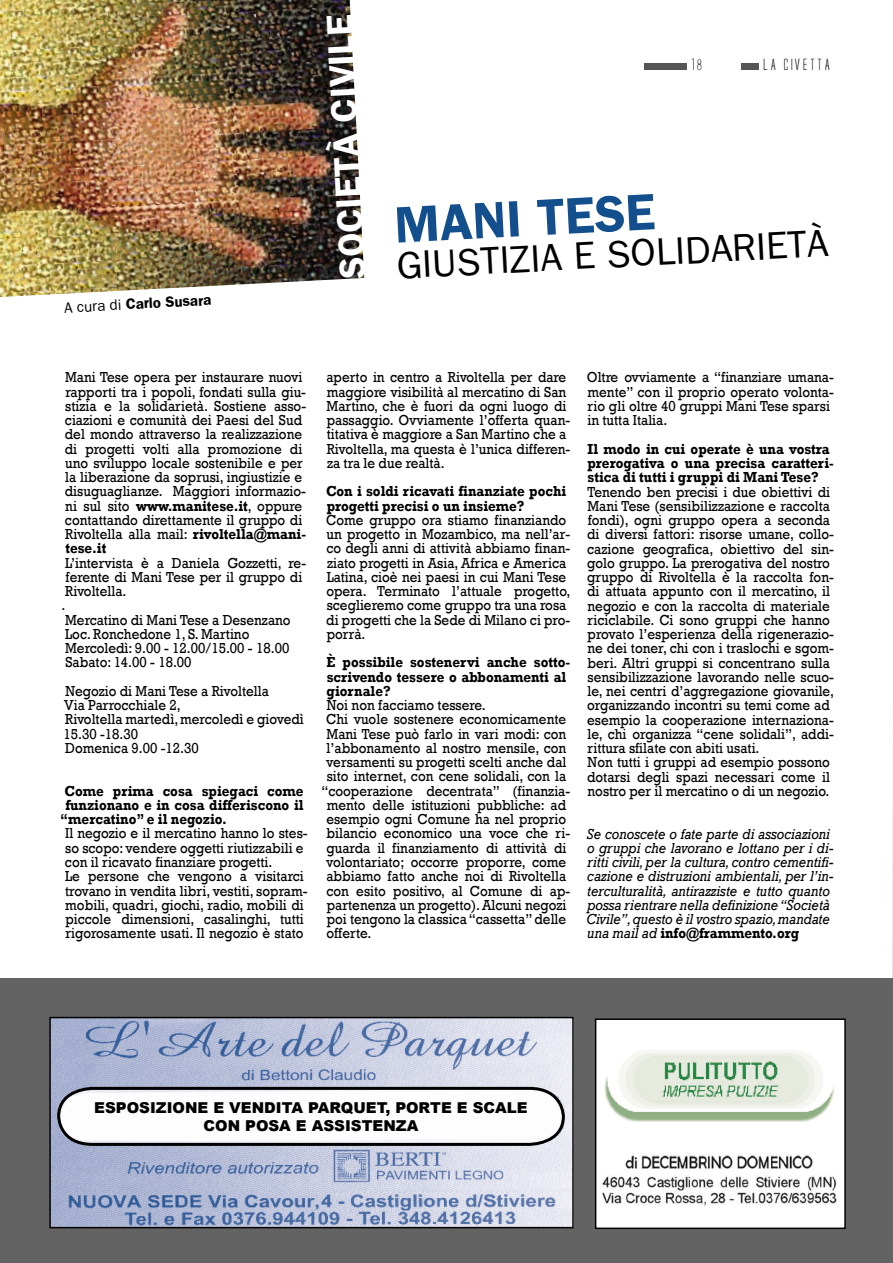
<style>
.page{position:relative;width:893px;height:1263px;background:#fff}
.page>*{position:absolute;margin:0;border:0;box-sizing:border-box;transform-origin:0 0}
.t1{font:600 51.3px "Franklin Gothic";color:#134e8d}
.t2{font:38.55px "Franklin Gothic";color:#000}
.t3{font:600 36.6px "Franklin Gothic";color:#fff}
.t4{font:900 15px/18px "Arial";color:#000;text-align:center}
.t5{font:600 15px "Franklin Gothic";color:#000}
.t6{font:15px "Alien League";letter-spacing:.03em;color:#000}
.t7{font:14.85px/14.2px "Rockwell";color:#000;scale:.91 1}
.t8{font:700 14.85px/14.2px "Rockwell";color:#000;scale:.91 1}
.t9{font:italic 14.85px/14.2px "Rockwell";letter-spacing:-.005em;color:#000;scale:.91 1}
.s1{font-weight:400}
.s2{font-weight:700}
.s3{font-weight:700;font-style:normal}
</style>
<div class="page">
<hr style="left:892px;top:698px;width:1px;height:565px;background:#006592">
<div style="left:0;top:978px;width:893px;height:285px;background:#636363"></div>
<div style="left:644px;top:64px;width:43px;height:6px;background:#555"></div>
<div style="left:742px;top:64px;width:17px;height:6px;background:#555"></div>
<img style="left:52px;top:1020px;width:519px;height:205px">
<div style="left:49px;top:1017px;width:525px;height:211px;border:2px solid #000"></div>
<svg style="left:56px;top:1085px;width:510px;height:62px;background:#dedee1"></svg>
<div style="left:595px;top:1018px;width:251px;height:211px;background:#fff;border:1px solid #000"></div>
<img style="left:604px;top:1051px;width:231px;height:71px">
<img style="left:602px;top:1155px;width:235px;height:51px">
<img style="left:0;top:0;width:364px;height:297px">
<p class="t5" style="left:64px;top:299px;width:149px;rotate:-3deg"><span class="s1">A cura di</span> Carlo Susara</p>
<h3 class="t3" style="left:331px;top:280px;width:266px;rotate:-93deg">SOCIETÀ CIVILE</h3>
<p class="t6" style="left:691px;top:58px;width:16px">18</p>
<p class="t6" style="left:763px;top:58px;width:70px">lA CivettA</p>
<h1 class="t1" style="left:393px;top:195px;width:262px;rotate:-3deg">MANI TESE</h1>
<h2 class="t2" style="left:395px;top:243px;width:434px;rotate:-3deg">GIUSTIZIA E SOLIDARIETÀ</h2>
<p class="t7" style="left:65px;top:370px;width:267px">Mani Tese opera per instaurare nuovi rapporti tra i popoli, fondati sulla giu&shy;stizia e la solidarietà. Sostiene asso&shy;ciazioni e comunità dei Paesi del Sud del mondo attraverso la realizzazione di progetti volti alla promozione di uno sviluppo locale sostenibile e per la liberazione da soprusi, ingiustizie e disuguaglianze. Maggiori informazio&shy;ni sul sito <span class="s2">www.manitese.it</span>, oppure contattando direttamente il gruppo di Rivoltella alla mail: <span class="s2">rivoltella@mani&shy;tese.it</span></p>
<p class="t7" style="left:62px;top:556px;width:270px">L’intervista è a Daniela Gozzetti, re&shy;ferente di Mani Tese per il gruppo di<br>Rivoltella.<br>.<br>Mercatino di Mani Tese a Desenzano<br>Loc. Ronchedone 1, S. Martino<br>Mercoledì: 9.00 - 12.00/15.00 - 18.00<br>Sabato: 14.00 - 18.00</p>
<p class="t7" style="left:64px;top:684px;width:266px">Negozio di Mani Tese a Rivoltella<br>Via Parrocchiale 2,<br>Rivoltella martedì, mercoledì e giovedì<br>15.30 -18.30<br>Domenica 9.00 -12.30</p>
<p class="t8" style="left:65px;top:784px;width:264px">Come prima cosa spiegaci come</p>
<p class="t8" style="left:65px;top:798px;width:263px">funzionano e in cosa differiscono il</p>
<p class="t8" style="left:60px;top:812px;width:185px">“mercatino” e il negozio.</p>
<p class="t7" style="left:65px;top:827px;width:268px">Il negozio e il mercatino hanno lo stes&shy;so scopo: vendere oggetti riutizzabili e con il ricavato finanziare progetti.<br>Le persone che vengono a visitarci trovano in vendita libri, vestiti, sopram&shy;mobili, quadri, giochi, radio, mobili di piccole dimensioni, casalinghi, tutti rigorosamente usati. Il negozio è stato</p>
<p class="t7" style="left:326px;top:370px;width:269px">aperto in centro a Rivoltella per dare maggiore visibilità al mercatino di San Martino, che è fuori da ogni luogo di passaggio. Ovviamente l’offerta quan&shy;titativa è maggiore a San Martino che a Rivoltella, ma questa è l’unica differen&shy;za tra le due realtà.</p>
<p class="t8" style="left:326px;top:484px;width:265px">Con i soldi ricavati finanziate pochi progetti precisi o un insieme?</p>
<p class="t7" style="left:326px;top:513px;width:270px">Come gruppo ora stiamo finanziando un progetto in Mozambico, ma nell’ar&shy;co degli anni di attività abbiamo finan&shy;ziato progetti in Asia, Africa e America Latina, cioè nei paesi in cui Mani Tese opera. Terminato l’attuale progetto, sceglieremo come gruppo tra una rosa di progetti che la Sede di Milano ci pro&shy;porrà.</p>
<p class="t8" style="left:327px;top:655px;width:269px">È possibile sostenervi anche sotto&shy;scrivendo tessere o abbonamenti al giornale?</p>
<p class="t7" style="left:327px;top:698px;width:176px">Noi non facciamo tessere.</p>
<p class="t7" style="left:326px;top:712px;width:265px">Chi vuole sostenere economicamente</p>
<p class="t7" style="left:327px;top:727px;width:265px">Mani Tese può farlo in vari modi: con</p>
<p class="t7" style="left:327px;top:741px;width:265px">l’abbonamento al nostro mensile, con</p>
<p class="t7" style="left:326px;top:755px;width:265px">versamenti su progetti scelti anche dal</p>
<p class="t7" style="left:327px;top:769px;width:265px">sito internet, con cene solidali, con la</p>
<p class="t7" style="left:321px;top:784px;width:275px">“cooperazione decentrata” (finanzia-</p>
<p class="t7" style="left:327px;top:798px;width:265px">mento delle istituzioni pubbliche: ad</p>
<p class="t7" style="left:326px;top:812px;width:265px">esempio ogni Comune ha nel proprio</p>
<p class="t7" style="left:327px;top:826px;width:269px">bilancio economico una voce che ri-</p>
<p class="t7" style="left:326px;top:841px;width:265px">guarda il finanziamento di attività di</p>
<p class="t7" style="left:326px;top:855px;width:265px">volontariato; occorre proporre, come</p>
<p class="t7" style="left:326px;top:869px;width:265px">abbiamo fatto anche noi di Rivoltella</p>
<p class="t7" style="left:326px;top:884px;width:269px">con esito positivo, al Comune di ap-</p>
<p class="t7" style="left:327px;top:898px;width:265px">partenenza un progetto). Alcuni negozi</p>
<p class="t7" style="left:327px;top:912px;width:265px">poi tengono la classica “cassetta” delle</p>
<p class="t7" style="left:326px;top:926px;width:51px">offerte.</p>
<p class="t7" style="left:587px;top:371px;width:273px">Oltre ovviamente a “finanziare umana&shy;mente” con il proprio operato volonta&shy;rio gli oltre 40 gruppi Mani Tese sparsi in tutta Italia.</p>
<p class="t8" style="left:587px;top:442px;width:272px">Il modo in cui operate è una vostra prerogativa o una precisa caratteri&shy;stica di tutti i gruppi di Mani Tese?</p>
<p class="t7" style="left:587px;top:485px;width:273px">Tenendo ben precisi i due obiettivi di Mani Tese (sensibilizzazione e raccolta fondi), ogni gruppo opera a seconda di diversi fattori: risorse umane, collo&shy;cazione geografica, obiettivo del sin&shy;golo gruppo. La prerogativa del nostro gruppo di Rivoltella è la raccolta fon&shy;di attuata appunto con il mercatino, il negozio e con la raccolta di materiale riciclabile. Ci sono gruppi che hanno provato l’esperienza della rigenerazio&shy;ne dei toner, chi con i traslochi e sgom&shy;beri. Altri gruppi si concentrano sulla sensibilizzazione lavorando nelle scuo&shy;le, nei centri d’aggregazione giovanile, organizzando incontri su temi come ad esempio la cooperazione internaziona&shy;le, chi organizza “cene solidali”, addi&shy;rittura sfilate con abiti usati.<br>Non tutti i gruppi ad esempio possono dotarsi degli spazi necessari come il nostro per il mercatino o di un negozio.</p>
<p class="t9" style="left:586px;top:827px;width:274px">Se conoscete o fate parte di associazioni o gruppi che lavorano e lottano per i di&shy;ritti civili, per la cultura, contro cementifi&shy;cazione e distruzioni ambientali, per l’in&shy;terculturalità, antirazziste e tutto quanto possa rientrare nella definizione “Società Civile”, questo è il vostro spazio, mandate una mail ad <span class="s3">info@frammento.org</span></p>
<p class="t4" style="left:94px;top:1098px;width:435px">ESPOSIZIONE E VENDITA PARQUET, PORTE E SCALE<br>CON POSA E ASSISTENZA</p>
</div>
